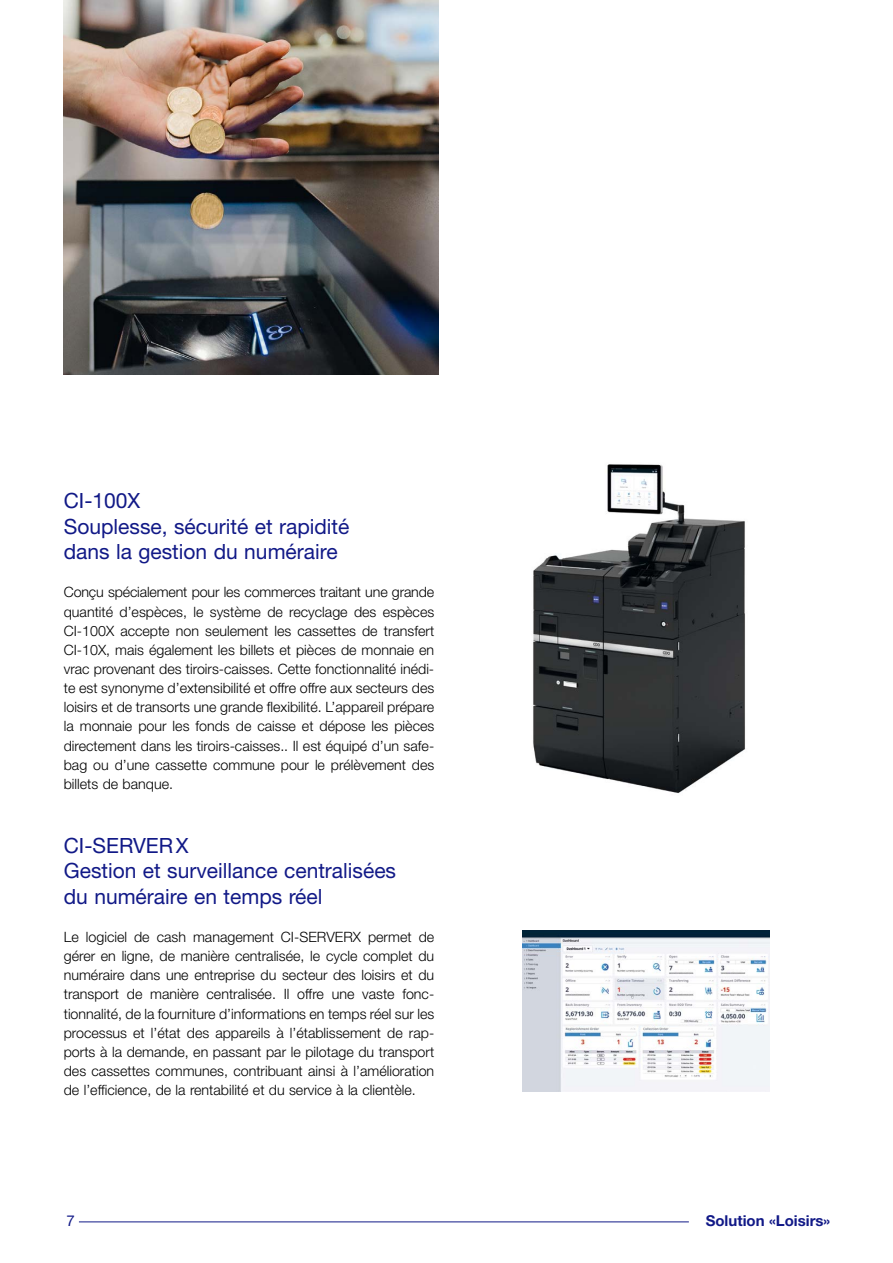
<style>
.page{position:relative;width:893px;height:1263px;background:#fff}
.page>*{position:absolute;margin:0;border:0;box-sizing:border-box;transform-origin:0 0}
.t1{font:21px/25.5px "Helvetica Neue LT Std";color:#111987}
.t2{font:700 15px "Helvetica Neue LT Std";color:#111987}
.t3{font:15px "Helvetica Neue LT Std";color:#111987}
.t4{font:300 14.25px/19.2px "Helvetica Neue LT Std";color:#000;text-align:justify}
</style>
<div class="page">
<img style="left:64px;top:0;width:374px;height:374px">
<hr style="left:79px;top:1221px;width:610px;height:1px;background:#111987">
<img style="left:533px;top:464px;width:212px;height:330px">
<img style="left:523px;top:931px;width:246px;height:161px">
<h1 class="t1" style="left:64px;top:488px;width:287px">CI-100X<br>Souplesse, sécurité et rapidité dans la gestion du numéraire</h1>
<p class="t4" style="left:64px;top:582px;width:372px">Conçu spécialement pour les commerces traitant une grande quantité d’espèces, le système de recyclage des espèces CI-100X accepte non seulement les cassettes de transfert CI-10X, mais également les billets et pièces de monnaie en vrac provenant des tiroirs-caisses. Cette fonctionnalité inédi&shy;te est synonyme d’extensibilité et offre offre aux secteurs des loisirs et de transorts une grande flexibilité. L’appareil prépare la monnaie pour les fonds de caisse et dépose les pièces directement dans les tiroirs-caisses.. Il est équipé d’un safe&shy;bag ou d’une cassette commune pour le prélèvement des billets de banque.</p>
<h1 class="t1" style="left:64px;top:832px;width:334px">CI-SERVERX<br>Gestion et surveillance centralisées du numéraire en temps réel</h1>
<p class="t4" style="left:64px;top:927px;width:372px">Le logiciel de cash management CI-SERVERX permet de gérer en ligne, de manière centralisée, le cycle complet du numéraire dans une entreprise du secteur des loisirs et du transport de manière centralisée. Il offre une vaste fonc&shy;tionnalité, de la fourniture d’informations en temps réel sur les processus et l’état des appareils à l’établissement de rap&shy;ports à la demande, en passant par le pilotage du transport des cassettes communes, contribuant ainsi à l’amélioration de l’efficience, de la rentabilité et du service à la clientèle.</p>
<p class="t3" style="left:66px;top:1211px;width:10px">7</p>
<p class="t2" style="left:706px;top:1211px;width:126px">Solution «Loisirs»</p>
</div>
